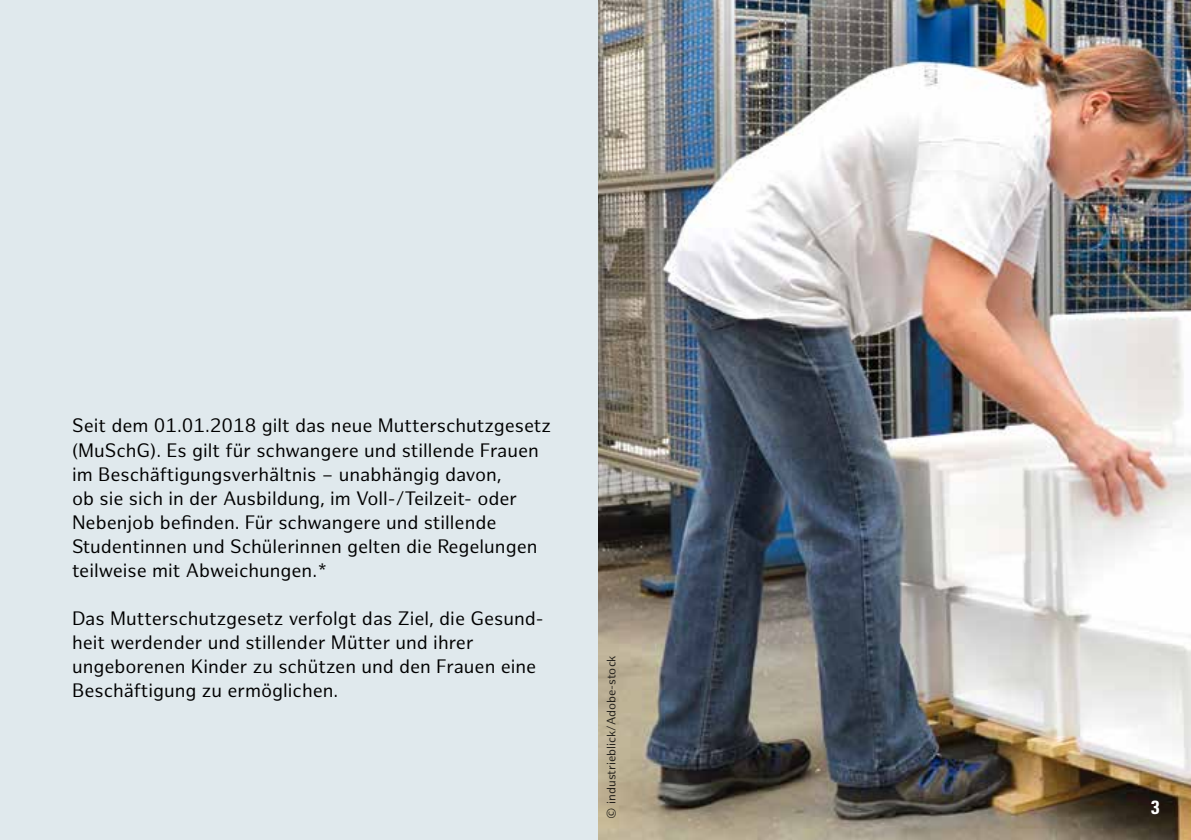
<style>
.page{position:relative;width:1191px;height:840px;background:#fff}
.page>*{position:absolute;margin:0;border:0;box-sizing:border-box;transform-origin:0 0}
.t1{font:19px/24px "Hamburg Sans";color:#000}
.t2{font:700 condensed 19px "Univers LT Std";color:#fff}
.t3{font:12px "Hamburg Sans";color:#000}
</style>
<div class="page">
<div style="left:0;top:0;width:709px;height:839px;background:#e0e9ed"></div>
<img style="left:598px;top:0;width:593px;height:839px">
<p class="t1" style="left:72px;top:414px;width:480px">Seit dem 01.01.2018 gilt das neue Mutterschutzgesetz (MuSchG). Es gilt für schwangere und stillende Frauen im Beschäftigungsverhältnis – unabhängig davon,<br>ob sie sich in der Ausbildung, im Voll-/Teilzeit- oder Nebenjob befinden. Für schwangere und stillende Studentinnen und Schülerinnen gelten die Regelungen teilweise mit Abweichungen.*</p>
<p class="t1" style="left:72px;top:606px;width:473px">Das Mutterschutzgesetz verfolgt das Ziel, die Gesund&shy;heit werdender und stillender Mütter und ihrer ungeborenen Kinder zu schützen und den Frauen eine Beschäftigung zu ermöglichen.</p>
<p class="t3" style="left:604px;top:818px;width:165px;rotate:-90deg">© industrieblick/Adobe-stock</p>
<p class="t2" style="left:1151px;top:795px;width:10px">3</p>
</div>
